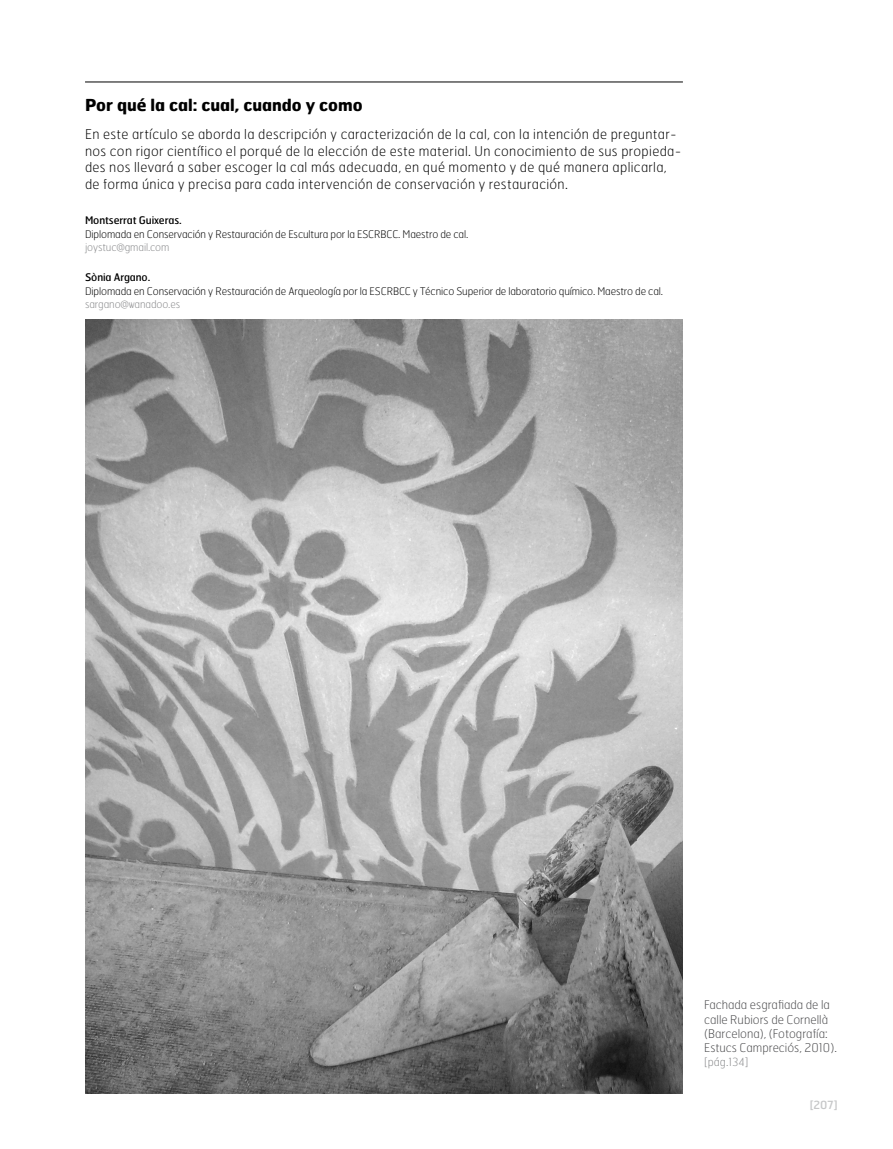
<style>
.page{position:relative;width:893px;height:1149px;background:#fff}
.page>*{position:absolute;margin:0;border:0;box-sizing:border-box;transform-origin:0 0}
.t1{font:700 16.5px "Hermes";color:#000}
.t2{font:100 13.5px/16.5px "Hermes";letter-spacing:.025em;color:#000}
.t3{font:100 12px/14.2px "Hermes";color:#4b4b4d}
.t4{font:100 11.25px "Hermes";letter-spacing:.01em;color:#87888a}
.t5{font:11.25px "Hermes";color:#c6c7c8}
.t6{font:100 10.5px "Hermes";letter-spacing:-.01em;color:#000}
.t7{font:100 10.5px "Hermes";letter-spacing:-.01em;color:#87888a}
.t8{font:10.5px "Hermes";letter-spacing:-.01em;color:#000}
</style>
<div class="page">
<img style="left:85px;top:319px;width:598px;height:774px">
<hr style="left:85px;top:82px;width:598px;height:1px;background:#000">
<p class="t1" style="left:85px;top:94px;width:279px">Por qué la cal: cual, cuando y como</p>
<p class="t2" style="left:85px;top:126px;width:598px">En este artículo se aborda la descripción y caracterización de la cal, con la intención de preguntar&shy;nos con rigor científico el porqué de la elección de este material. Un conocimiento de sus propieda&shy;des nos llevará a saber escoger la cal más adecuada, en qué momento y de qué manera aplicarla, de forma única y precisa para cada intervención de conservación y restauración.</p>
<p class="t8" style="left:85px;top:213px;width:98px">Montserrat Guixeras.</p>
<p class="t6" style="left:85px;top:227px;width:385px">Diplomada en Conservación y Restauración de Escultura por la ESCRBCC. Maestro de cal.</p>
<p class="t7" style="left:85px;top:241px;width:86px">joystuc@gmail.com</p>
<p class="t8" style="left:85px;top:270px;width:67px">Sònia Argano.</p>
<p class="t6" style="left:85px;top:284px;width:580px">Diplomada en Conservación y Restauración de Arqueología por la ESCRBCC y Técnico Superior de laboratorio químico. Maestro de cal.</p>
<p class="t7" style="left:85px;top:298px;width:97px">sargano@wanadoo.es</p>
<p class="t3" style="left:704px;top:997px;width:134px">Fachada esgrafiada de la calle Rubiors de Cornellà (Barcelona), (Fotografía:<br>Estucs Campreciós, 2010).</p>
<p class="t4" style="left:704px;top:1054px;width:46px">[pág.134]</p>
<p class="t5" style="left:810px;top:1097px;width:30px">[207]</p>
</div>
